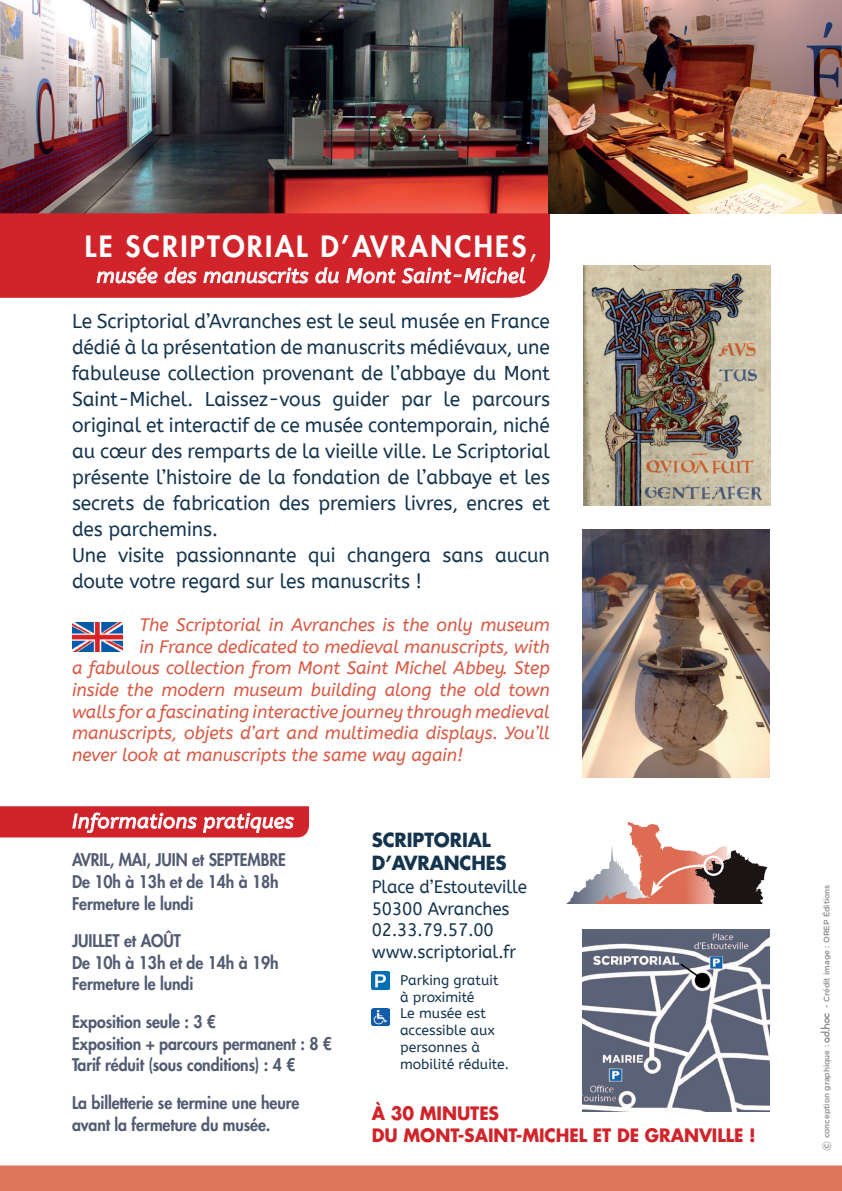
<style>
.page{position:relative;width:842px;height:1191px;background:#fff}
.page>*{position:absolute;margin:0;border:0;box-sizing:border-box;transform-origin:0 0}
.t1{font:800 28.6px "Futura Std";letter-spacing:.08em;color:#fff}
.t2{font:20px/26px "A Bee Zee";letter-spacing:-.005em;color:#14344e;scale:.96 1}
.t3{font:italic 20px "A Bee Zee";letter-spacing:.02em;color:#fff}
.t4{font:700 19px/22.8px "Futura Std";letter-spacing:-.005em;color:#14344e;scale:.95 1}
.t5{font:italic 18px "A Bee Zee";color:#d95842}
.t6{font:18px/21.6px "A Bee Zee";letter-spacing:-.005em;color:#14344e;scale:.95 1}
.t7{font:700 18px/21.6px "Futura Std";letter-spacing:-.005em;color:#d1232a;scale:.95 1}
.t8{font:800 17px/21.6px "Futura Std";letter-spacing:-.005em;color:#515b72;scale:.93 1}
.t9{font:14px/16.8px "A Bee Zee";color:#14344e}
.t10{font:500 8px "Gotham";color:#8a8c8f}
.s1{font-weight:500}
.s2{font-weight:700;font-size:12px}
</style>
<div class="page">
<img style="left:0;top:0;width:548px;height:213px">
<svg style="left:820px;top:1013px;width:10px;height:29px"></svg>
<div style="left:0;top:213px;width:550px;height:85px;background:#d1232a"></div>
<div style="left:0;top:1165px;width:842px;height:26px;background:#df765c"></div>
<svg style="left:0;top:806px;width:309px;height:31px;background:#d63f45"></svg>
<img style="left:372px;top:971px;width:17px;height:18px">
<img style="left:372px;top:1008px;width:17px;height:18px">
<svg style="left:566px;top:822px;width:201px;height:82px"></svg>
<div style="left:703px;top:855px;width:21px;height:21px;border:2px solid #fff;border-radius:50%"></div>
<img style="left:583px;top:929px;width:187px;height:182px">
<img style="left:73px;top:622px;width:49px;height:29px">
<svg style="left:96px;top:266px;width:62px;height:21px"></svg>
<svg style="left:164px;top:267px;width:33px;height:20px"></svg>
<svg style="left:203px;top:267px;width:106px;height:20px;background:#dc595e"></svg>
<svg style="left:315px;top:267px;width:24px;height:20px"></svg>
<svg style="left:346px;top:267px;width:179px;height:20px;background:#dc585e"></svg>
<img style="left:584px;top:265px;width:187px;height:240px">
<img style="left:548px;top:0;width:294px;height:213px">
<img style="left:583px;top:529px;width:187px;height:249px">
<h1 class="t1" style="left:85px;top:228px;width:454px">LE SCRIPTORIAL D’AVRANCHES<span class="s1">,</span></h1>
<p class="t3" style="left:96px;top:264px;width:431px">musée des manuscrits du Mont Saint-Michel</p>
<p class="t2" style="left:72px;top:308px;width:499px">Le Scriptorial d’Avranches est le seul musée en France dédié à la présentation de manuscrits médiévaux, une fabuleuse collection provenant de l’abbaye du Mont Saint-Michel. Laissez-vous guider par le parcours original et interactif de ce musée contemporain, niché au cœur des remparts de la vieille ville. Le Scriptorial présente l’histoire de la fondation de l’abbaye et les secrets de fabrication des premiers livres, encres et des parchemins.<br>Une visite passionnante qui changera sans aucun doute votre regard sur les manuscrits !</p>
<p class="t5" style="left:139px;top:614px;width:412px">The Scriptorial in Avranches is the only museum</p>
<p class="t5" style="left:139px;top:636px;width:412px">in France dedicated to medieval manuscripts, with</p>
<p class="t5" style="left:72px;top:658px;width:479px">a fabulous collection from Mont Saint Michel Abbey. Step</p>
<p class="t5" style="left:72px;top:679px;width:479px">inside the modern museum building along the old town</p>
<p class="t5" style="left:72px;top:701px;width:479px">walls for a fascinating interactive journey through medieval</p>
<p class="t5" style="left:72px;top:722px;width:479px">manuscripts, objets d’art and multimedia displays. You’ll</p>
<p class="t5" style="left:72px;top:744px;width:392px">never look at manuscripts the same way again!</p>
<p class="t3" style="left:72px;top:809px;width:223px">Informations pratiques</p>
<p class="t8" style="left:72px;top:849px;width:231px">AVRIL, MAI, JUIN et SEPTEMBRE<br>De 10h à 13h et de 14h à 18h<br>Fermeture le lundi</p>
<p class="t8" style="left:72px;top:930px;width:224px">JUILLET et AOÛT<br>De 10h à 13h et de 14h à 19h<br>Fermeture le lundi</p>
<p class="t8" style="left:72px;top:1011px;width:281px">Exposition seule : 3 €<br>Exposition + parcours permanent : 8 €<br>Tarif réduit (sous conditions) : 4 €</p>
<p class="t8" style="left:72px;top:1091px;width:246px">La billetterie se termine une heure avant la fermeture du musée.</p>
<p class="t7" style="left:372px;top:1102px;width:406px">À 30 MINUTES<br>DU MONT-SAINT-MICHEL ET DE GRANVILLE !</p>
<p class="t4" style="left:372px;top:828px;width:144px">SCRIPTORIAL<br>D’AVRANCHES</p>
<p class="t6" style="left:372px;top:876px;width:165px">Place d’Estouteville<br>50300 Avranches<br>02.33.79.57.00 www.scriptorial.fr</p>
<p class="t9" style="left:400px;top:971px;width:110px">Parking gratuit à proximité<br>Le musée est accessible aux personnes à mobilité réduite.</p>
<p class="t10" style="left:821px;top:1007px;width:125px;rotate:-90deg">- Crédit image : OREP Éditions</p>
<p class="t10" style="left:821px;top:1150px;width:107px;rotate:-90deg"><span class="s2">©</span> conception graphique :</p>
</div>
